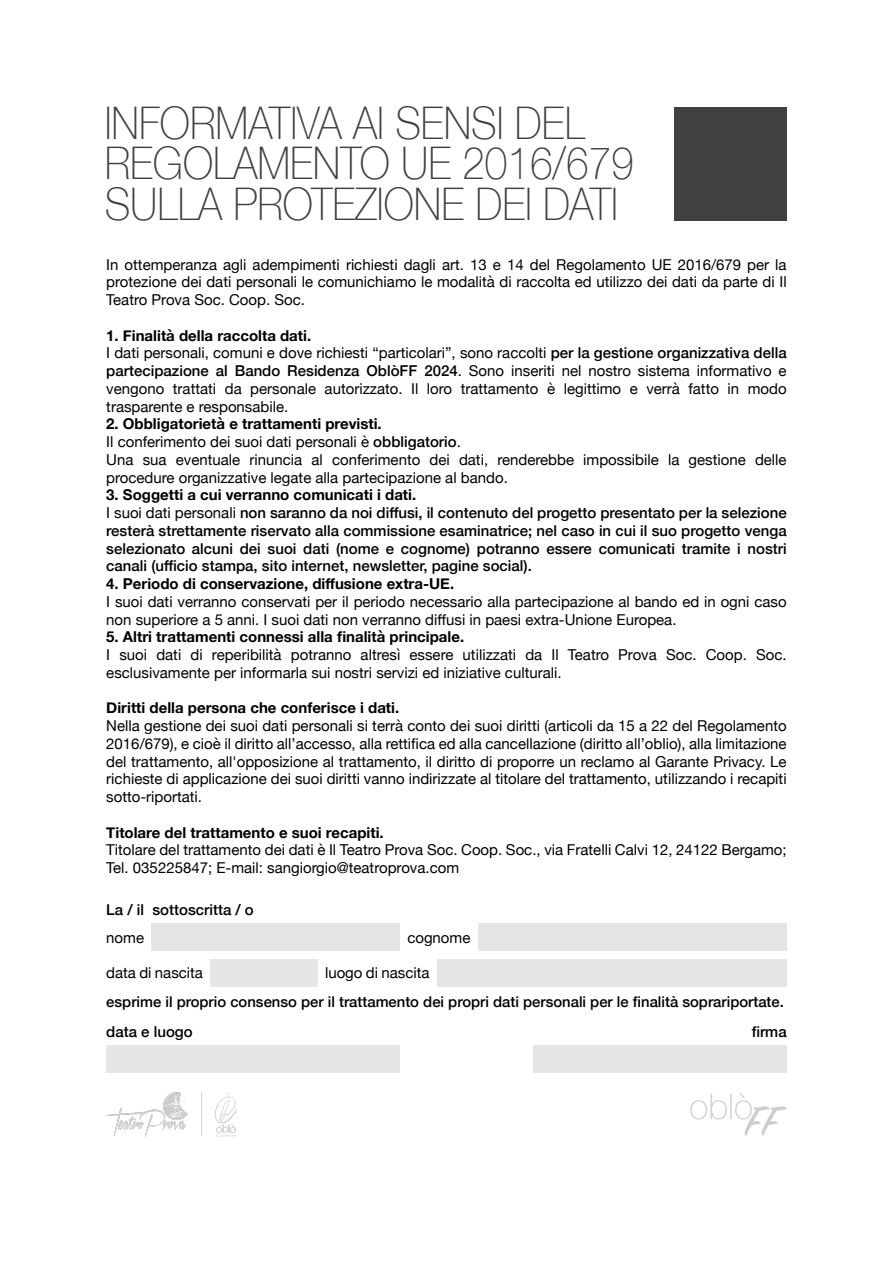
<style>
.page{position:relative;width:893px;height:1263px;background:#fff}
.page>*{position:absolute;margin:0;border:0;box-sizing:border-box;transform-origin:0 0}
.t1{font:100 45px/40.2px "Helvetica Neue";color:#404040;scale:.9 1}
.t2{font:100 35.25px "Helvetica Neue";color:#cdcdcd}
.t3{font:15px/17.7px "Helvetica Neue";color:#000}
.t4{font:500 15px/17.7px "Helvetica Neue";color:#000}
.t5{font:700 15px "Helvetica Neue";color:#000}
.t6{font:500 14.85px "Helvetica Neue";color:#000}
.s1{font-weight:700}
.s2{font-weight:500}
.s3{font-weight:400}
.s4{font-family:"Sign Painter House Script";font-weight:400;font-size:46.65px}
</style>
<div class="page">
<div style="left:210px;top:959px;width:108px;height:28px;background:#e5e5e5"></div>
<div style="left:437px;top:959px;width:350px;height:28px;background:#e5e5e5"></div>
<div style="left:478px;top:923px;width:309px;height:28px;background:#e5e5e5"></div>
<div style="left:152px;top:923px;width:248px;height:28px;background:#e5e5e5"></div>
<div style="left:106px;top:1045px;width:294px;height:27px;background:#e5e5e5"></div>
<div style="left:533px;top:1045px;width:254px;height:27px;background:#e5e5e5"></div>
<div style="left:674px;top:107px;width:113px;height:113px;background:#414141"></div>
<img style="left:106px;top:1093px;width:131px;height:43px">
<hr style="left:201px;top:1093px;width:1px;height:42px;background:#cecece">
<h1 class="t1" style="left:105px;top:102px;width:589px">INFORMATIVA AI SENSI DEL<br>REGOLAMENTO UE 2016/679<br>SULLA PROTEZIONE DEI DATI</h1>
<p class="t3" style="left:106px;top:255px;width:682px;text-align:justify">In ottemperanza agli adempimenti richiesti dagli art. 13 e 14 del Regolamento UE 2016/679 per la protezione dei dati personali le comunichiamo le modalità di raccolta ed utilizzo dei dati da parte di Il Teatro Prova Soc. Coop. Soc.</p>
<p class="t3" style="left:106px;top:326px;width:682px"><span class="s1">1. Finalità della raccolta dati.<br></span>I dati personali, comuni e dove richiesti “particolari”, sono raccolti <span class="s2">per la gestione organizzativa della partecipazione al Bando Residenza OblòFF 2024</span>. Sono inseriti nel nostro sistema informativo e vengono trattati da personale autorizzato. Il loro trattamento è legittimo e verrà fatto in modo trasparente e responsabile.</p>
<p class="t3" style="left:106px;top:415px;width:682px"><span class="s1">2. Obbligatorietà e trattamenti previsti.<br></span>Il conferimento dei suoi dati personali è <span class="s2">obbligatorio</span>.<br>Una sua eventuale rinuncia al conferimento dei dati, renderebbe impossibile la gestione delle procedure organizzative legate alla partecipazione al bando.</p>
<p class="t4" style="left:106px;top:486px;width:682px"><span class="s1">3. Soggetti a cui verranno comunicati i dati.<br></span><span class="s3">I suoi dati personali</span> non saranno da noi diffusi, il contenuto del progetto presentato per la selezione resterà strettamente riservato alla commissione esaminatrice; nel caso in cui il suo progetto venga selezionato alcuni dei suoi dati (nome e cognome) potranno essere comunicati tramite i nostri canali (ufficio stampa, sito internet, newsletter, pagine social).</p>
<p class="t5" style="left:106px;top:574px;width:349px">4. Periodo di conservazione, diffusione extra-UE.</p>
<p class="t3" style="left:106px;top:592px;width:682px">I suoi dati verranno conservati per il periodo necessario alla partecipazione al bando ed in ogni caso non superiore a 5 anni. I suoi dati non verranno diffusi in paesi extra-Unione Europea.</p>
<p class="t5" style="left:106px;top:628px;width:359px">5. Altri trattamenti connessi alla finalità principale.</p>
<p class="t3" style="left:106px;top:646px;width:682px">I suoi dati di reperibilità potranno altresì essere utilizzati da Il Teatro Prova Soc. Coop. Soc. esclusivamente per informarla sui nostri servizi ed iniziative culturali.</p>
<p class="t5" style="left:106px;top:699px;width:294px">Diritti della persona che conferisce i dati.</p>
<p class="t3" style="left:106px;top:717px;width:682px;text-align:justify">Nella gestione dei suoi dati personali si terrà conto dei suoi diritti (articoli da 15 a 22 del Regolamento 2016/679), e cioè il diritto all’accesso, alla rettifica ed alla cancellazione (diritto all’oblio), alla limitazione del trattamento, all'opposizione al trattamento, il diritto di proporre un reclamo al Garante Privacy. Le richieste di applicazione dei suoi diritti vanno indirizzate al titolare del trattamento, utilizzando i recapiti sotto-riportati.</p>
<p class="t5" style="left:106px;top:823px;width:279px">Titolare del trattamento e suoi recapiti.</p>
<p class="t3" style="left:106px;top:841px;width:682px">Titolare del trattamento dei dati è Il Teatro Prova Soc. Coop. Soc., via Fratelli Calvi 12, 24122 Bergamo;<br>Tel. 035225847; E-mail: sangiorgio@teatroprova.com</p>
<p class="t4" style="left:106px;top:901px;width:149px">La / il sottoscritta / o</p>
<p class="t3" style="left:106px;top:928px;width:39px">nome</p>
<p class="t3" style="left:407px;top:928px;width:65px">cognome</p>
<p class="t3" style="left:106px;top:964px;width:98px">data di nascita</p>
<p class="t3" style="left:325px;top:964px;width:106px">luogo di nascita</p>
<p class="t6" style="left:106px;top:993px;width:679px">esprime il proprio consenso per il trattamento dei propri dati personali per le finalità soprariportate.</p>
<p class="t4" style="left:106px;top:1022px;width:88px">data e luogo</p>
<p class="t4" style="left:752px;top:1022px;width:37px">firma</p>
<h2 class="t2" style="left:689px;top:1085px;width:92px">oblò<span class="s4">FF</span></h2>
</div>
